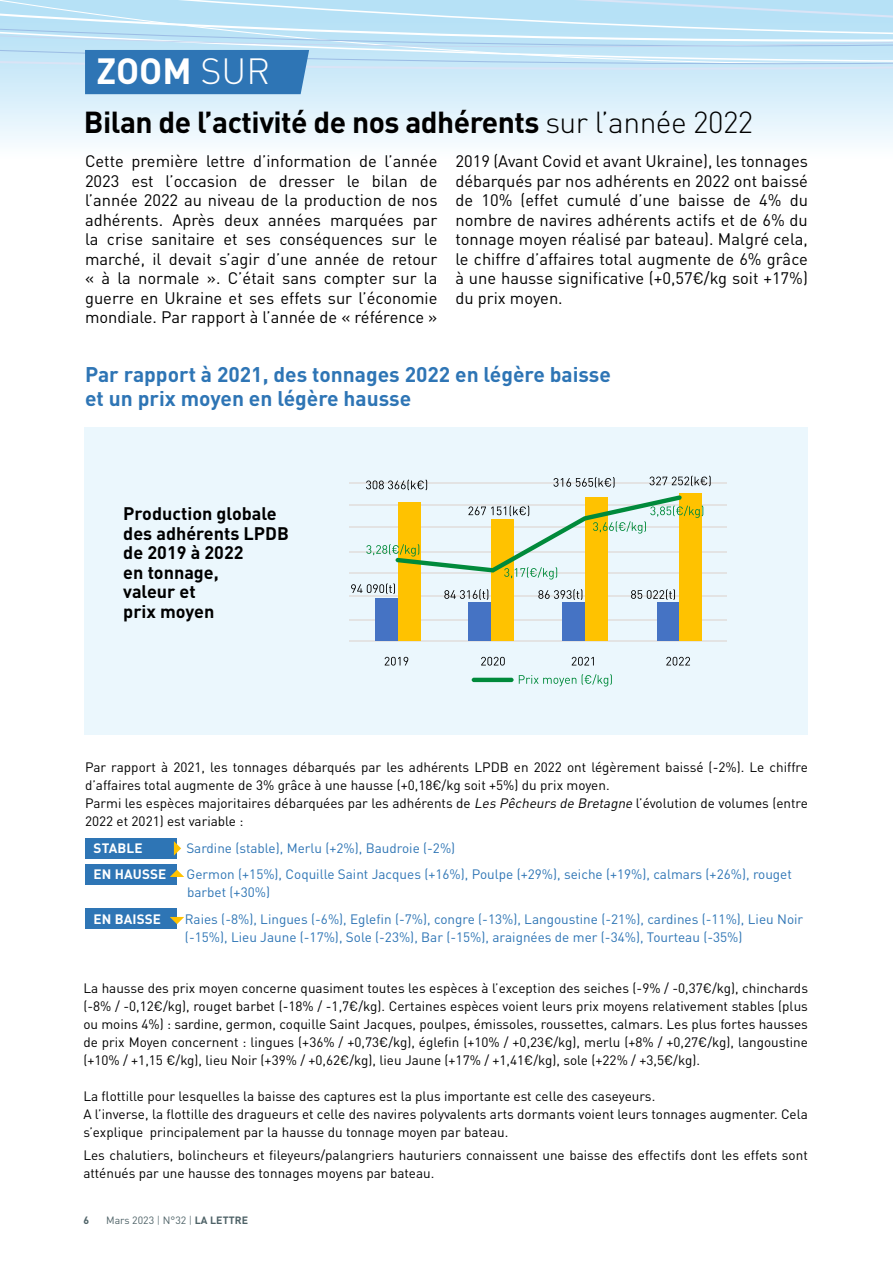
<style>
.page{position:relative;width:893px;height:1263px;background:#fff}
.page>*{position:absolute;margin:0;border:0;box-sizing:border-box;transform-origin:0 0}
.t1{font:700 36px "DINOT";color:#fff}
.t2{font:700 30px "DINOT";letter-spacing:-.02em;color:#000}
.t3{font:700 21px/24px "DINOT";color:#2e75b5}
.t4{font:700 18px/19.5px "DINOT";color:#000}
.t5{font:16.5px/19.5px "DINOT";color:#000;text-align:justify}
.t6{font:13.5px/18px "DINOT";color:#000}
.t7{font:13.5px/18px "DINOT";color:#2e75b5}
.t8{font:700 13.5px "DINOT";letter-spacing:.01em;color:#fff}
.t9{font:10.5px "DINOT";color:#4e6267}
.t10{font:700 10.5px "DINOT";color:#4e6267}
.s1{font-weight:300}
.s2{font-style:italic}
.s3{font-weight:700}
</style>
<div class="page">
<div style="left:85px;top:839px;width:92px;height:20px;background:#2e75b5"></div>
<div style="left:85px;top:865px;width:92px;height:20px;background:#2e75b5"></div>
<div style="left:85px;top:908px;width:92px;height:20px;background:#2e75b5"></div>
<div style="left:85px;top:427px;width:723px;height:308px;background:#ebf7fd"></div>
<svg style="left:0;top:106px;width:893px;height:37px"></svg>
<div style="left:0;top:100px;width:893px;height:6px;background:#dcf0fb"></div>
<svg style="left:0;top:0;width:893px;height:100px;background:#d0eaf9"></svg>
<svg style="left:174px;top:841px;width:7px;height:14px"></svg>
<svg style="left:170px;top:870px;width:14px;height:7px"></svg>
<svg style="left:170px;top:917px;width:14px;height:7px"></svg>
<svg style="left:31px;top:0;width:862px;height:94px;background:#b2d8ef"></svg>
<hr style="left:350px;top:483px;width:376px;height:1px;background:#e3e3e3">
<hr style="left:350px;top:505px;width:376px;height:1px;background:#e3e3e3">
<hr style="left:350px;top:527px;width:376px;height:1px;background:#e3e3e3">
<hr style="left:350px;top:551px;width:376px;height:1px;background:#e3e3e3">
<hr style="left:350px;top:572px;width:376px;height:1px;background:#e3e3e3">
<hr style="left:350px;top:595px;width:376px;height:1px;background:#e3e3e3">
<hr style="left:350px;top:640px;width:376px;height:1px;background:#e3e3e3">
<hr style="left:350px;top:619px;width:376px;height:1px;background:#e3e3e3">
<div style="left:375px;top:599px;width:23px;height:42px;background:#4573c4"></div>
<div style="left:468px;top:602px;width:23px;height:39px;background:#4573c4"></div>
<div style="left:562px;top:602px;width:23px;height:39px;background:#4573c4"></div>
<div style="left:657px;top:602px;width:22px;height:39px;background:#4573c4"></div>
<div style="left:398px;top:502px;width:22px;height:139px;background:#ffc200"></div>
<div style="left:491px;top:519px;width:23px;height:122px;background:#ffc200"></div>
<div style="left:585px;top:498px;width:22px;height:143px;background:#ffc200"></div>
<div style="left:679px;top:493px;width:23px;height:148px;background:#ffc200"></div>
<svg style="left:385px;top:657px;width:23px;height:8px"></svg>
<svg style="left:519px;top:675px;width:57px;height:11px"></svg>
<svg style="left:582px;top:674px;width:30px;height:12px"></svg>
<svg style="left:481px;top:657px;width:24px;height:8px"></svg>
<svg style="left:572px;top:657px;width:22px;height:8px"></svg>
<svg style="left:666px;top:657px;width:24px;height:8px"></svg>
<svg style="left:351px;top:475px;width:360px;height:125px"></svg>
<hr style="left:472px;top:678px;width:42px;height:4px;background:#008a3b;border-radius:2px">
<h1 class="t1" style="left:96px;top:47px;width:175px">ZOOM <span class="s1">SUR</span></h1>
<h2 class="t2" style="left:84px;top:101px;width:671px">Bilan de l’activité de nos adhérents <span class="s1">sur l’année 2022</span></h2>
<p class="t5" style="left:85px;top:151px;width:354px">Cette première lettre d’information de l’année 2023 est l’occasion de dresser le bilan de l’année 2022 au niveau de la production de nos adhérents. Après deux années marquées par la crise sanitaire et ses conséquences sur le marché, il devait s’agir d’une année de retour « à la normale ». C’était sans compter sur la guerre en Ukraine et ses effets sur l’économie mondiale. Par rapport à l’année de « référence »</p>
<p class="t5" style="left:455px;top:151px;width:354px">2019 (Avant Covid et avant Ukraine), les tonnages débarqués par nos adhérents en 2022 ont baissé de 10% (effet cumulé d’une baisse de 4% du nombre de navires adhérents actifs et de 6% du tonnage moyen réalisé par bateau). Malgré cela, le chiffre d’affaires total augmente de 6% grâce à une hausse significative (+0,57€/kg soit +17%) du prix moyen.</p>
<h3 class="t3" style="left:85px;top:361px;width:527px">Par rapport à 2021, des tonnages 2022 en légère baisse et un prix moyen en légère hausse</h3>
<h3 class="t4" style="left:123px;top:503px;width:167px">Production globale des adhérents LPDB de 2019 à 2022<br>en tonnage,<br>valeur et<br>prix moyen</h3>
<p class="t6" style="left:85px;top:758px;width:724px">Par rapport à 2021, les tonnages débarqués par les adhérents LPDB en 2022 ont légèrement baissé (-2%). Le chiffre d’affaires total augmente de 3% grâce à une hausse (+0,18€/kg soit +5%) du prix moyen.<br>Parmi les espèces majoritaires débarquées par les adhérents de <span class="s2">Les Pêcheurs de Bretagne</span> l’évolution de volumes (entre 2022 et 2021) est variable :</p>
<p class="t8" style="left:94px;top:839px;width:50px">STABLE</p>
<p class="t7" style="left:186px;top:838px;width:270px">Sardine (stable), Merlu (+2%), Baudroie (-2%)</p>
<p class="t8" style="left:94px;top:865px;width:74px">EN HAUSSE</p>
<p class="t7" style="left:187px;top:865px;width:607px">Germon (+15%), Coquille Saint Jacques (+16%), Poulpe (+29%), seiche (+19%), calmars (+26%), rouget barbet (+30%)</p>
<p class="t8" style="left:94px;top:910px;width:69px">EN BAISSE</p>
<p class="t7" style="left:185px;top:909px;width:620px">Raies (-8%), Lingues (-6%), Eglefin (-7%), congre (-13%), Langoustine (-21%), cardines (-11%), Lieu Noir (-15%), Lieu Jaune (-17%), Sole (-23%), Bar (-15%), araignées de mer (-34%), Tourteau (-35%)</p>
<p class="t6" style="left:83px;top:979px;width:726px;text-align:justify">La hausse des prix moyen concerne quasiment toutes les espèces à l’exception des seiches (-9% / -0,37€/kg), chinchards (-8% / -0,12€/kg), rouget barbet (-18% / -1,7€/kg). Certaines espèces voient leurs prix moyens relativement stables (plus ou moins 4%) : sardine, germon, coquille Saint Jacques, poulpes, émissoles, roussettes, calmars. Les plus fortes hausses de prix Moyen concernent : lingues (+36% / +0,73€/kg), églefin (+10% / +0,23€/kg), merlu (+8% / +0,27€/kg), langoustine (+10% / +1,15 €/kg), lieu Noir (+39% / +0,62€/kg), lieu Jaune (+17% / +1,41€/kg), sole (+22% / +3,5€/kg).</p>
<p class="t6" style="left:83px;top:1087px;width:726px">La flottille pour lesquelles la baisse des captures est la plus importante est celle des caseyeurs.<br>A l’inverse, la flottille des dragueurs et celle des navires polyvalents arts dormants voient leurs tonnages augmenter. Cela s’explique principalement par la hausse du tonnage moyen par bateau.</p>
<p class="t6" style="left:83px;top:1145px;width:726px">Les chalutiers, bolincheurs et fileyeurs/palangriers hauturiers connaissent une baisse des effectifs dont les effets sont atténués par une hausse des tonnages moyens par bateau.</p>
<p class="t10" style="left:83px;top:1213px;width:7px">6</p>
<p class="t9" style="left:106px;top:1213px;width:144px">Mars 2023 <span class="s1">|</span> N°32 <span class="s1">|</span> <span class="s3">LA LETTRE</span></p>
</div>
